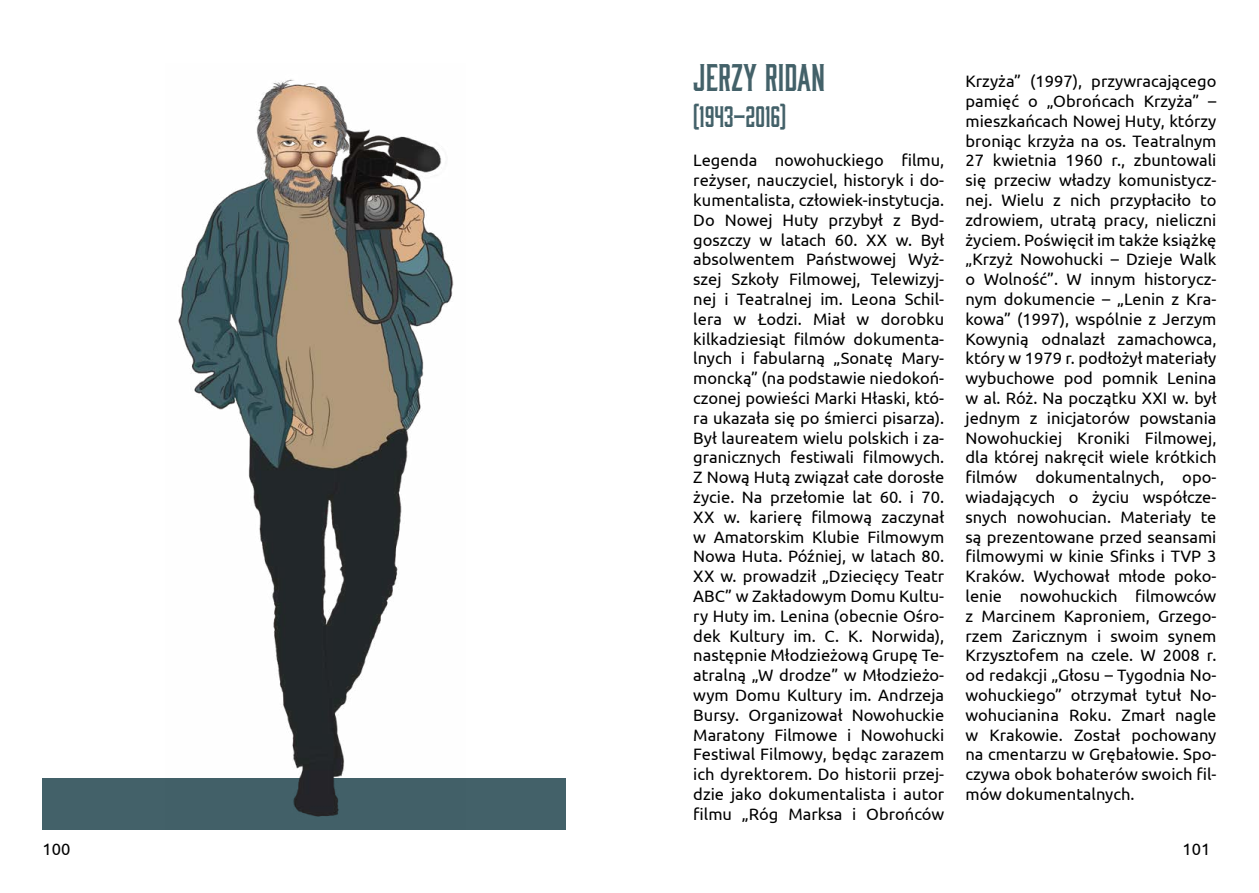
<style>
.page{position:relative;width:1259px;height:893px;background:#fff}
.page>*{position:absolute;margin:0;border:0;box-sizing:border-box;transform-origin:0 0}
.t1{font:39px "Moonshiner";color:#436169}
.t2{font:30px "Moonshiner";color:#436169}
.t3{font:16.5px/19.8px "Ubuntu";color:#000;text-align:justify}
</style>
<div class="page">
<div style="left:43px;top:778px;width:523px;height:51px;background:#436169"></div>
<img style="left:178px;top:79px;width:276px;height:738px">
<h1 class="t1" style="left:693px;top:55px;width:133px">JERZY RIDAN</h1>
<h2 class="t2" style="left:693px;top:100px;width:94px">(1943–2016)</h2>
<p class="t3" style="left:693px;top:150px;width:252px">Legenda nowohuckiego filmu, reżyser, nauczyciel, historyk i do&shy;kumentalista, człowiek-instytucja.<br>Do Nowej Huty przybył z Byd&shy;goszczy w latach 60. XX w. Był absolwentem Państwowej Wyż&shy;szej Szkoły Filmowej, Telewizyj&shy;nej i Teatralnej im. Leona Schil&shy;lera w Łodzi. Miał w dorobku kilkadziesiąt filmów dokumenta&shy;lnych i fabularną „Sonatę Mary&shy;moncką” (na podstawie niedokoń&shy;czonej powieści Marki Hłaski, któ&shy;ra ukazała się po śmierci pisarza).<br>Był laureatem wielu polskich i za&shy;granicznych festiwali filmowych.<br>Z Nową Hutą związał całe dorosłe życie. Na przełomie lat 60. i 70.<br>XX w. karierę filmową zaczynał w Amatorskim Klubie Filmowym Nowa Huta. Później, w latach 80.<br>XX w. prowadził „Dziecięcy Teatr ABC” w Zakładowym Domu Kultu&shy;ry Huty im. Lenina (obecnie Ośro&shy;dek Kultury im. C. K. Norwida), następnie Młodzieżową Grupę Te&shy;atralną „W drodze” w Młodzieżo&shy;wym Domu Kultury im. Andrzeja Bursy. Organizował Nowohuckie Maratony Filmowe i Nowohucki Festiwal Filmowy, będąc zarazem ich dyrektorem. Do historii przej&shy;dzie jako dokumentalista i autor filmu „Róg Marksa i Obrońców</p>
<p class="t3" style="left:965px;top:71px;width:252px">Krzyża” (1997), przywracającego pamięć o „Obrońcach Krzyża” – mieszkańcach Nowej Huty, którzy broniąc krzyża na os. Teatralnym 27 kwietnia 1960 r., zbuntowali się przeciw władzy komunistycz&shy;nej. Wielu z nich przypłaciło to zdrowiem, utratą pracy, nieliczni życiem. Poświęcił im także książkę „Krzyż Nowohucki – Dzieje Walk o Wolność”. W innym historycz&shy;nym dokumencie – „Lenin z Kra&shy;kowa” (1997), wspólnie z Jerzym Kowynią odnalazł zamachowca, który w 1979 r. podłożył materiały wybuchowe pod pomnik Lenina w al. Róż. Na początku XXI w. był jednym z inicjatorów powstania Nowohuckiej Kroniki Filmowej, dla której nakręcił wiele krótkich filmów dokumentalnych, opo&shy;wiadających o życiu współcze&shy;snych nowohucian. Materiały te są prezentowane przed seansami filmowymi w kinie Sfinks i TVP 3<br>Kraków. Wychował młode poko&shy;lenie nowohuckich filmowców z Marcinem Kaproniem, Grzego&shy;rzem Zaricznym i swoim synem Krzysztofem na czele. W 2008 r. od redakcji „Głosu – Tygodnia No&shy;wohuckiego” otrzymał tytuł No&shy;wohucianina Roku. Zmarł nagle w Krakowie. Został pochowany na cmentarzu w Grębałowie. Spo&shy;czywa obok bohaterów swoich fil&shy;mów dokumentalnych.</p>
<p class="t3" style="left:43px;top:838px;width:29px">100</p>
<p class="t3" style="left:1182px;top:838px;width:29px">101</p>
</div>
